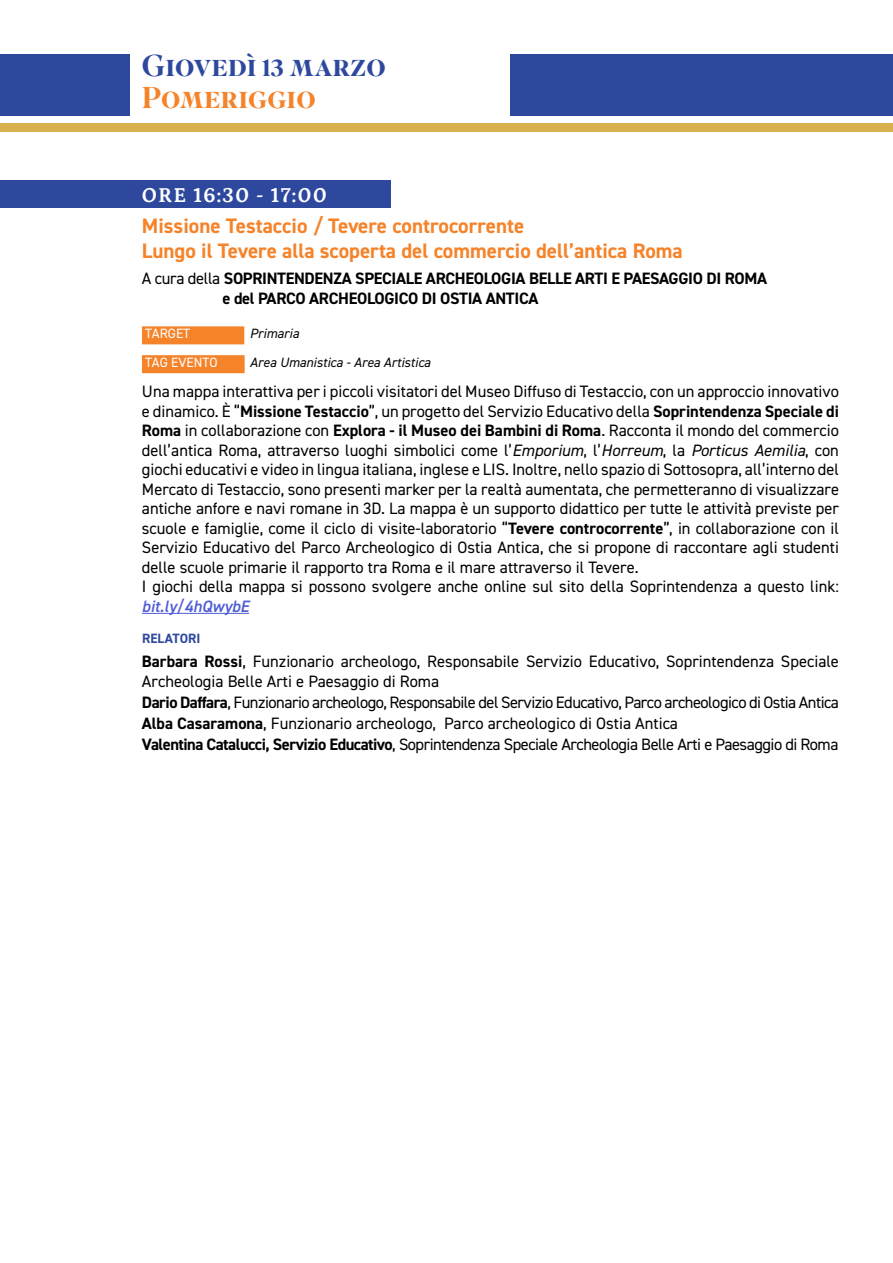
<style>
.page{position:relative;width:893px;height:1263px;background:#fff}
.page>*{position:absolute;margin:0;border:0;box-sizing:border-box;transform-origin:0 0}
.sala_aRANCIO{font:500 30px "Superior Title";color:#2d489d}
.sala_aRANCIO-2{font:500 30px "Superior Title";color:#f5832a}
.orario{font:700 21px/25.2px "DIN2014";color:#f5832a}
.orario-2{font:700 21px "Petrona";letter-spacing:.05em;color:#fff}
.paragrafo{font:16.5px/19.5px "DIN2014";color:#000;text-align:justify}
.istituto_sigla{font:16.5px "DIN2014";letter-spacing:-.03em;color:#000}
.istituto_sigla-2{font:16.5px/19.5px "DIN2014";color:#000}
.t1{font:700 16.5px/19.8px "DIN2014";letter-spacing:-.02em;color:#000}
.t2{font:italic 13.5px "DIN2014";color:#000}
.t3{font:13.5px "DIN2014";color:#fff}
.intervengono{font:700 13.5px "DIN2014";letter-spacing:.005em;color:#2d489d}
.s1{font-weight:400}
.s2{font-weight:700}
.s3{font-style:italic}
.s4{font-weight:600;font-style:italic;color:#4f5cd6}
</style>
<div class="page">
<div style="left:0;top:181px;width:390px;height:27px;background:#2d489d"></div>
<div style="left:142px;top:326px;width:102px;height:18px;background:#f5832a"></div>
<div style="left:142px;top:355px;width:103px;height:18px;background:#f5832a"></div>
<hr style="left:142px;top:613px;width:107px;height:1px;background:#4f5cd6">
<div style="left:0;top:54px;width:130px;height:61px;background:#2d489d"></div>
<div style="left:511px;top:54px;width:382px;height:61px;background:#2d489d"></div>
<div style="left:0;top:123px;width:893px;height:9px;background:#d8b04e"></div>
<p class="sala_aRANCIO" style="left:142px;top:48px;width:245px">Giovedì 13 marzo</p>
<p class="sala_aRANCIO-2" style="left:142px;top:79px;width:175px">Pomeriggio</p>
<p class="orario-2" style="left:142px;top:178px;width:187px">ORE 16:30 - 17:00</p>
<p class="orario" style="left:142px;top:213px;width:542px">Missione Testaccio / Tevere controcorrente<br>Lungo il Tevere alla scoperta del commercio dell’antica Roma</p>
<p class="t1" style="left:223px;top:268px;width:546px;text-indent:-81px"><span class="s1">A cura della</span> SOPRINTENDENZA SPECIALE ARCHEOLOGIA BELLE ARTI E PAESAGGIO DI ROMA e del PARCO ARCHEOLOGICO DI OSTIA ANTICA</p>
<p class="t3" style="left:145px;top:325px;width:46px">TARGET</p>
<p class="t2" style="left:250px;top:325px;width:51px">Primaria</p>
<p class="t3" style="left:145px;top:354px;width:74px">TAG EVENTO</p>
<p class="t2" style="left:250px;top:354px;width:182px">Area Umanistica - Area Artistica</p>
<p class="paragrafo" style="left:142px;top:381px;width:699px">Una mappa interattiva per i piccoli visitatori del Museo Diffuso di Testaccio, con un approccio innovativo e dinamico. È “<span class="s2">Missione Testaccio</span>”, un progetto del Servizio Educativo della <span class="s2">Soprintendenza Speciale di Roma</span> in collaborazione con <span class="s2">Explora - il Museo dei Bambini di Roma</span>. Racconta il mondo del commercio dell’antica Roma, attraverso luoghi simbolici come l’<span class="s3">Emporium</span>, l’<span class="s3">Horreum</span>, la <span class="s3">Porticus Aemilia</span>, con giochi educativi e video in lingua italiana, inglese e LIS. Inoltre, nello spazio di Sottosopra, all’interno del Mercato di Testaccio, sono presenti marker per la realtà aumentata, che permetteranno di visualizzare antiche anfore e navi romane in 3D. La mappa è un supporto didattico per tutte le attività previste per scuole e famiglie, come il ciclo di visite-laboratorio “<span class="s2">Tevere controcorrente</span>”, in collaborazione con il Servizio Educativo del Parco Archeologico di Ostia Antica, che si propone di raccontare agli studenti delle scuole primarie il rapporto tra Roma e il mare attraverso il Tevere.</p>
<p class="paragrafo" style="left:142px;top:576px;width:698px">I giochi della mappa si possono svolgere anche online sul sito della Soprintendenza a questo link: <span class="s4">bit.ly/4hQwybE</span></p>
<p class="intervengono" style="left:142px;top:630px;width:60px">RELATORI</p>
<p class="istituto_sigla-2" style="left:142px;top:651px;width:699px"><span class="s2">Barbara Rossi</span>, Funzionario archeologo, Responsabile Servizio Educativo, Soprintendenza Speciale<br>Archeologia Belle Arti e Paesaggio di Roma</p>
<p class="istituto_sigla" style="left:142px;top:692px;width:699px"><span class="s2">Dario Daffara</span>, Funzionario archeologo, Responsabile del Servizio Educativo, Parco archeologico di Ostia Antica</p>
<p class="istituto_sigla-2" style="left:142px;top:713px;width:537px"><span class="s2">Alba Casaramona</span>, Funzionario archeologo, Parco archeologico di Ostia Antica</p>
<p class="istituto_sigla" style="left:142px;top:734px;width:698px"><span class="s2">Valentina Catalucci, Servizio Educativo</span>, Soprintendenza Speciale Archeologia Belle Arti e Paesaggio di Roma</p>
</div>
